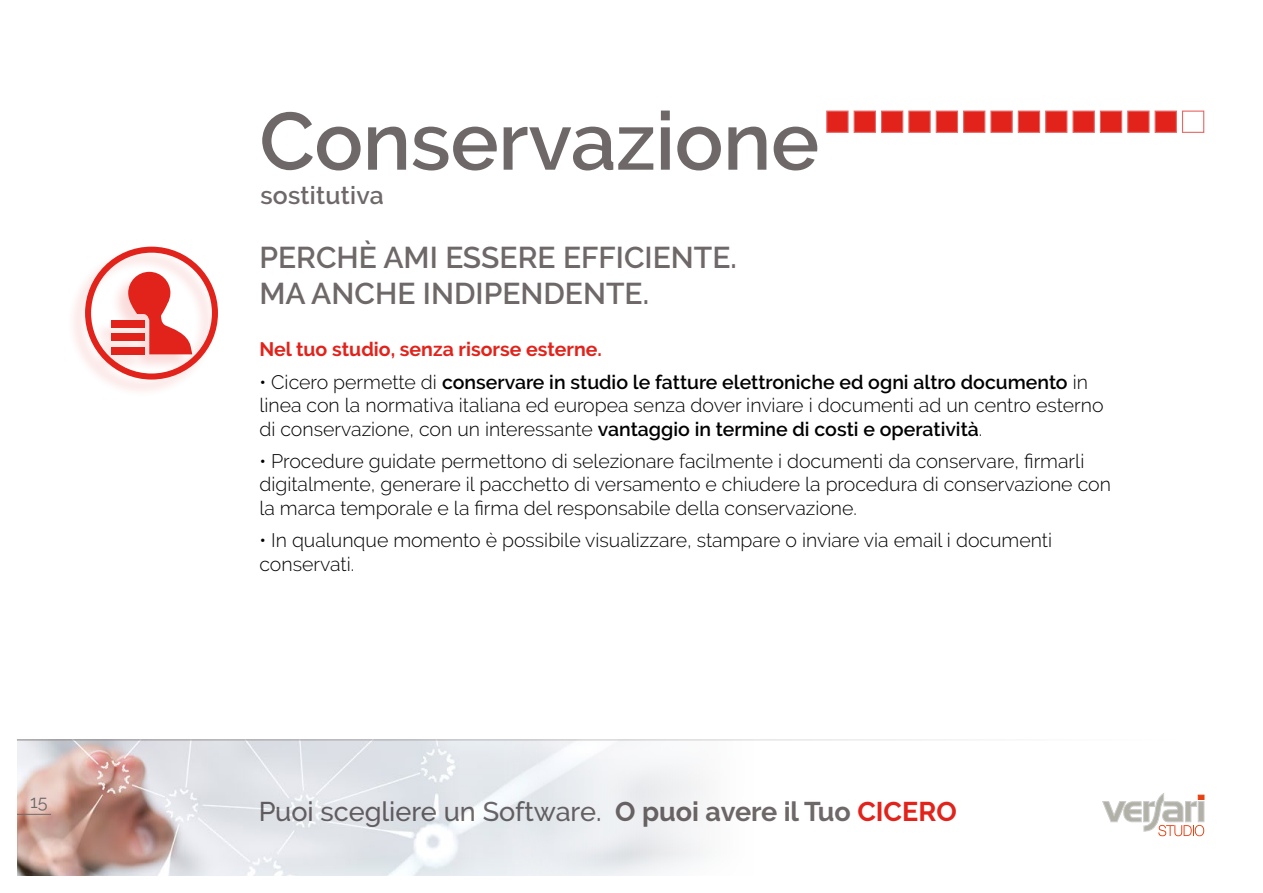
<style>
.page{position:relative;width:1263px;height:893px;background:#fff}
.page>*{position:absolute;margin:0;border:0;box-sizing:border-box;transform-origin:0 0}
.t1{font:600 81px "Raleway";letter-spacing:-.005em;color:#6f6869}
.t2{font:600 30px/36px "Raleway";color:#6f6869}
.t3{font:500 27px "Raleway";color:#6f6869}
.t4{font:600 24.75px "Raleway";letter-spacing:.01em;color:#6f6869}
.t5{font:300 19.5px/23.4px "Raleway";color:#000}
.t6{font:700 19.5px "Raleway";color:#e2231b}
.t7{font:18px "Raleway";color:#6f6869}
.s1{font-weight:600}
.s2{font-weight:700}
.s3{font-weight:700;color:#e2231b}
</style>
<div class="page">
<div style="left:67px;top:246px;width:151px;height:152px;background:#e2231b;opacity:.16"></div>
<svg style="left:85px;top:247px;width:133px;height:133px"></svg>
<div style="left:111px;top:334px;width:33px;height:7px;background:#e2231b"></div>
<div style="left:111px;top:320px;width:33px;height:8px;background:#e2231b"></div>
<div style="left:881px;top:111px;width:22px;height:22px;background:#e2231b;border:1px solid #e66866"></div>
<div style="left:854px;top:111px;width:22px;height:22px;background:#e2231b;border:1px solid #e66866"></div>
<div style="left:826px;top:111px;width:22px;height:22px;background:#e2231b;border:1px solid #e66866"></div>
<div style="left:908px;top:111px;width:23px;height:22px;background:#e2231b;border:1px solid #e66866"></div>
<div style="left:936px;top:111px;width:22px;height:22px;background:#e2231b;border:1px solid #e66866"></div>
<div style="left:963px;top:111px;width:22px;height:22px;background:#e2231b;border:1px solid #e66866"></div>
<div style="left:990px;top:111px;width:23px;height:22px;background:#e2231b;border:1px solid #e66866"></div>
<div style="left:1018px;top:111px;width:22px;height:22px;background:#e2231b;border:1px solid #e66866"></div>
<div style="left:1045px;top:111px;width:22px;height:22px;background:#e2231b;border:1px solid #e66866"></div>
<div style="left:1072px;top:111px;width:23px;height:22px;background:#e2231b;border:1px solid #e66866"></div>
<div style="left:1100px;top:111px;width:22px;height:22px;background:#e2231b;border:1px solid #e66866"></div>
<div style="left:1127px;top:111px;width:22px;height:22px;background:#e2231b;border:1px solid #e66866"></div>
<div style="left:1154px;top:111px;width:23px;height:22px;background:#e2231b;border:1px solid #e66866"></div>
<div style="left:1182px;top:111px;width:22px;height:22px;border:1px solid #e66866"></div>
<img style="left:17px;top:740px;width:757px;height:136px">
<hr style="left:17px;top:814px;width:34px;height:1px;background:#6f6869">
<hr style="left:17px;top:739px;width:1229px;height:1px;background:#948e8f">
<svg style="left:1102px;top:793px;width:102px;height:43px"></svg>
<h1 class="t1" style="left:259px;top:95px;width:561px">Conservazione</h1>
<p class="t4" style="left:260px;top:181px;width:125px">sostitutiva</p>
<h2 class="t2" style="left:259px;top:240px;width:479px">PERCHÈ AMI ESSERE EFFICIENTE.<br>MA ANCHE INDIPENDENTE.</h2>
<p class="t6" style="left:259px;top:338px;width:344px">Nel tuo studio, senza risorse esterne.</p>
<p class="t5" style="left:259px;top:370px;width:846px">• Cicero permette di <span class="s1">conservare in studio le fatture elettroniche ed ogni altro documento</span> in linea con la normativa italiana ed europea senza dover inviare i documenti ad un centro esterno di conservazione, con un interessante <span class="s1">vantaggio in termine di costi e operatività</span>.</p>
<p class="t5" style="left:259px;top:449px;width:853px">• Procedure guidate permettono di selezionare facilmente i documenti da conservare, firmarli digitalmente, generare il pacchetto di versamento e chiudere la procedura di conservazione con la marca temporale e la firma del responsabile della conservazione.</p>
<p class="t5" style="left:259px;top:529px;width:794px">• In qualunque momento è possibile visualizzare, stampare o inviare via email i documenti conservati.</p>
<p class="t7" style="left:30px;top:791px;width:20px">01</p>
<p class="t7" style="left:30px;top:791px;width:19px">15</p>
<h3 class="t3" style="left:258px;top:795px;width:700px">Puoi scegliere un Software. <span class="s2">O puoi avere il Tuo</span> <span class="s3">CICERO</span></h3>
</div>
